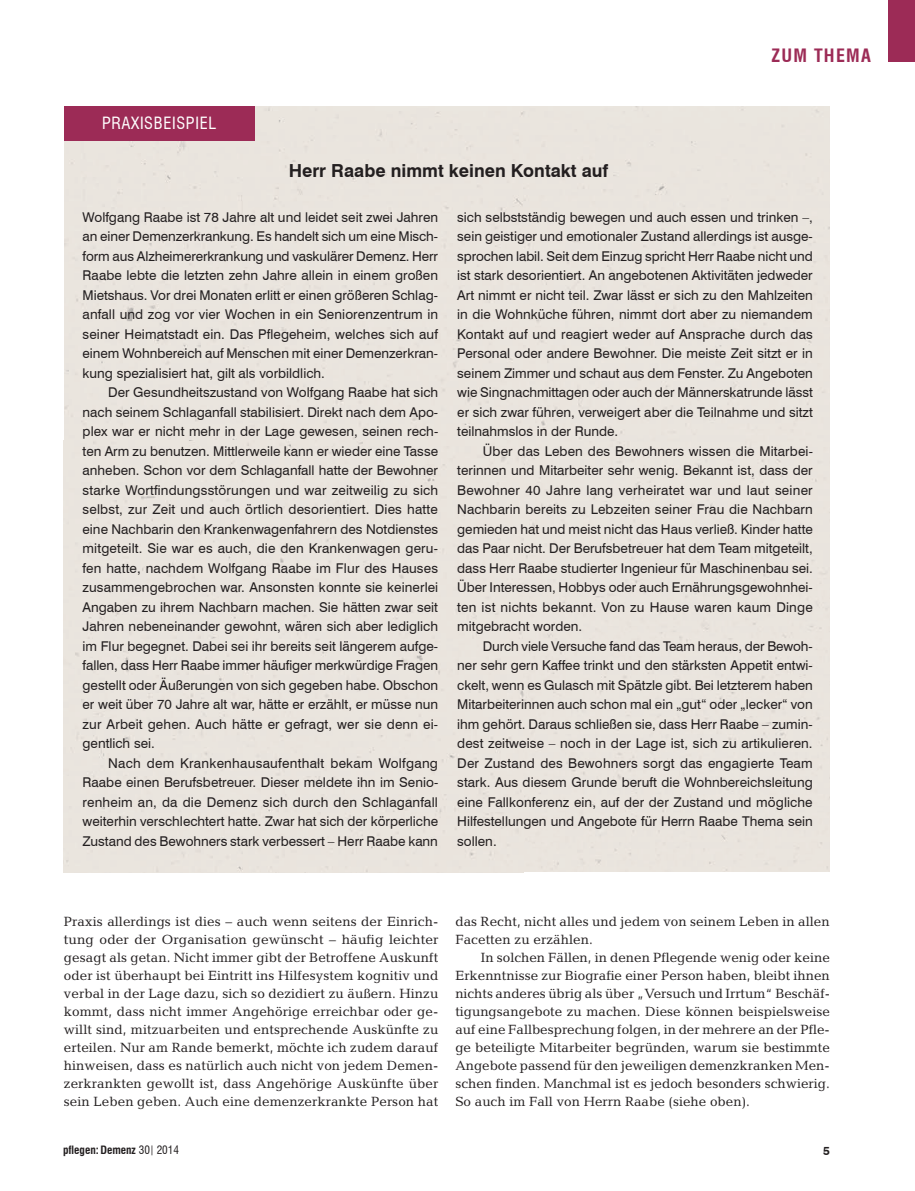
<style>
.page{position:relative;width:915px;height:1191px;background:#fff}
.page>*{position:absolute;margin:0;border:0;box-sizing:border-box;transform-origin:0 0}
.t1{font:700 18px "Swiss 721 BT";color:#231f20}
.t2{font:700 condensed 18px "Swiss 721 BT";letter-spacing:.07em;color:#9c2b56}
.t3{font:condensed 16.5px "Swiss 721 BT";letter-spacing:.04em;color:#fff}
.t4{font:13.5px/19.5px "Swiss 721 BT";color:#231f20;text-align:justify}
.t5{font:13.5px/18px "Candida Std";letter-spacing:.005em;color:#231f20;text-align:justify}
.t6{font:700 12px "Swiss 721 BT";color:#231f20}
.t7{font:700 condensed 11.25px "Swiss 721 BT";color:#231f20}
.s1{font-weight:400}
.s2{font-weight:400;font-size:9.9px}
</style>
<div class="page">
<div style="left:887px;top:0;width:27px;height:62px;background:#9c2b56"></div>
<div style="left:63px;top:106px;width:766px;height:767px;background:#eae4de"></div>
<div style="left:64px;top:106px;width:190px;height:35px;background:#9c2b56"></div>
<p class="t3" style="left:102px;top:113px;width:116px">PRAXISBEISPIEL</p>
<h1 class="t1" style="left:288px;top:160px;width:321px">Herr Raabe nimmt keinen Kontakt auf</h1>
<h1 class="t2" style="left:771px;top:45px;width:101px">ZUM TheMa</h1>
<p class="t4" style="left:83px;top:207px;width:357px">Wolfgang Raabe ist 78 Jahre alt und leidet seit zwei Jahren an einer Demenzerkrankung. Es handelt sich um eine Misch&shy;form aus Alzheimererkrankung und vaskulärer Demenz. Herr Raabe lebte die letzten zehn Jahre allein in einem großen Mietshaus. Vor drei Monaten erlitt er einen größeren Schlag&shy;anfall und zog vor vier Wochen in ein Seniorenzentrum in seiner Heimatstadt ein. Das Pflegeheim, welches sich auf einem Wohnbereich auf Menschen mit einer Demenzerkran&shy;kung spezialisiert hat, gilt als vorbildlich.</p>
<p class="t4" style="left:83px;top:383px;width:357px;text-indent:26px">Der Gesundheitszustand von Wolfgang Raabe hat sich nach seinem Schlaganfall stabilisiert. Direkt nach dem Apo&shy;plex war er nicht mehr in der Lage gewesen, seinen rech&shy;ten Arm zu benutzen. Mittlerweile kann er wieder eine Tasse anheben. Schon vor dem Schlaganfall hatte der Bewohner starke Wortfindungsstörungen und war zeitweilig zu sich selbst, zur Zeit und auch örtlich desorientiert. Dies hatte eine Nachbarin den Krankenwagenfahrern des Notdienstes mitgeteilt. Sie war es auch, die den Krankenwagen geru&shy;fen hatte, nachdem Wolfgang Raabe im Flur des Hauses zusammengebrochen war. Ansonsten konnte sie keinerlei Angaben zu ihrem Nachbarn machen. Sie hätten zwar seit Jahren nebeneinander gewohnt, wären sich aber lediglich im Flur begegnet. Dabei sei ihr bereits seit längerem aufge&shy;fallen, dass Herr Raabe immer häufiger merkwürdige Fragen gestellt oder Äußerungen von sich gegeben habe. Obschon er weit über 70 Jahre alt war, hätte er erzählt, er müsse nun zur Arbeit gehen. Auch hätte er gefragt, wer sie denn ei&shy;gentlich sei.</p>
<p class="t4" style="left:83px;top:753px;width:357px;text-indent:26px">Nach dem Krankenhausaufenthalt bekam Wolfgang Raabe einen Berufsbetreuer. Dieser meldete ihn im Senio&shy;renheim an, da die Demenz sich durch den Schlaganfall weiterhin verschlechtert hatte. Zwar hat sich der körperliche Zustand des Bewohners stark verbessert – Herr Raabe kann</p>
<p class="t4" style="left:457px;top:207px;width:357px">sich selbstständig bewegen und auch essen und trinken –, sein geistiger und emotionaler Zustand allerdings ist ausge&shy;sprochen labil. Seit dem Einzug spricht Herr Raabe nicht und ist stark desorientiert. An angebotenen Aktivitäten jedweder Art nimmt er nicht teil. Zwar lässt er sich zu den Mahlzeiten in die Wohnküche führen, nimmt dort aber zu niemandem Kontakt auf und reagiert weder auf Ansprache durch das Personal oder andere Bewohner. Die meiste Zeit sitzt er in seinem Zimmer und schaut aus dem Fenster. Zu Angeboten wie Singnachmittagen oder auch der Männerskatrunde lässt er sich zwar führen, verweigert aber die Teilnahme und sitzt teilnahmslos in der Runde.</p>
<p class="t4" style="left:457px;top:441px;width:357px;text-indent:26px">Über das Leben des Bewohners wissen die Mitarbei&shy;terinnen und Mitarbeiter sehr wenig. Bekannt ist, dass der Bewohner 40 Jahre lang verheiratet war und laut seiner Nachbarin bereits zu Lebzeiten seiner Frau die Nachbarn gemieden hat und meist nicht das Haus verließ. Kinder hatte das Paar nicht. Der Berufsbetreuer hat dem Team mitgeteilt, dass Herr Raabe studierter Ingenieur für Maschinenbau sei.<br>Über Interessen, Hobbys oder auch Ernährungsgewohnhei&shy;ten ist nichts bekannt. Von zu Hause waren kaum Dinge mitgebracht worden.</p>
<p class="t4" style="left:457px;top:636px;width:357px;text-indent:26px">Durch viele Versuche fand das Team heraus, der Bewoh&shy;ner sehr gern Kaffee trinkt und den stärksten Appetit entwi&shy;ckelt, wenn es Gulasch mit Spätzle gibt. Bei letzterem haben Mitarbeiterinnen auch schon mal ein „gut“ oder „lecker“ von ihm gehört. Daraus schließen sie, dass Herr Raabe – zumin&shy;dest zeitweise – noch in der Lage ist, sich zu artikulieren.<br>Der Zustand des Bewohners sorgt das engagierte Team stark. Aus diesem Grunde beruft die Wohnbereichsleitung eine Fallkonferenz ein, auf der der Zustand und mögliche Hilfestellungen und Angebote für Herrn Raabe Thema sein sollen.</p>
<p class="t5" style="left:64px;top:912px;width:376px">Praxis allerdings ist dies – auch wenn seitens der Einrich&shy;tung oder der Organisation gewünscht – häufig leichter gesagt als getan. Nicht immer gibt der Betroffene Auskunft oder ist überhaupt bei Eintritt ins Hilfesystem kognitiv und verbal in der Lage dazu, sich so dezidiert zu äußern. Hinzu kommt, dass nicht immer Angehörige erreichbar oder ge&shy;willt sind, mitzuarbeiten und entsprechende Auskünfte zu erteilen. Nur am Rande bemerkt, möchte ich zudem darauf hinweisen, dass es natürlich auch nicht von jedem Demen&shy;zerkrankten gewollt ist, dass Angehörige Auskünfte über sein Leben geben. Auch eine demenzerkrankte Person hat</p>
<p class="t5" style="left:455px;top:912px;width:376px">das Recht, nicht alles und jedem von seinem Leben in allen<br>Facetten zu erzählen.</p>
<p class="t5" style="left:455px;top:948px;width:376px;text-indent:26px">In solchen Fällen, in denen Pflegende wenig oder keine Erkenntnisse zur Biografie einer Person haben, bleibt ihnen nichts anderes übrig als über „Versuch und Irrtum“ Beschäf&shy;tigungsangebote zu machen. Diese können beispielsweise auf eine Fallbesprechung folgen, in der mehrere an der Pfle&shy;ge beteiligte Mitarbeiter begründen, warum sie bestimmte Angebote passend für den jeweiligen demenzkranken Men&shy;schen finden. Manchmal ist es jedoch besonders schwierig.<br>So auch im Fall von Herrn Raabe (siehe oben).</p>
<p class="t7" style="left:63px;top:1143px;width:117px">pflegen: Demenz <span class="s1">30</span><span class="s2">|</span> <span class="s1">2014</span></p>
<p class="t6" style="left:822px;top:1143px;width:8px">5</p>
</div>
